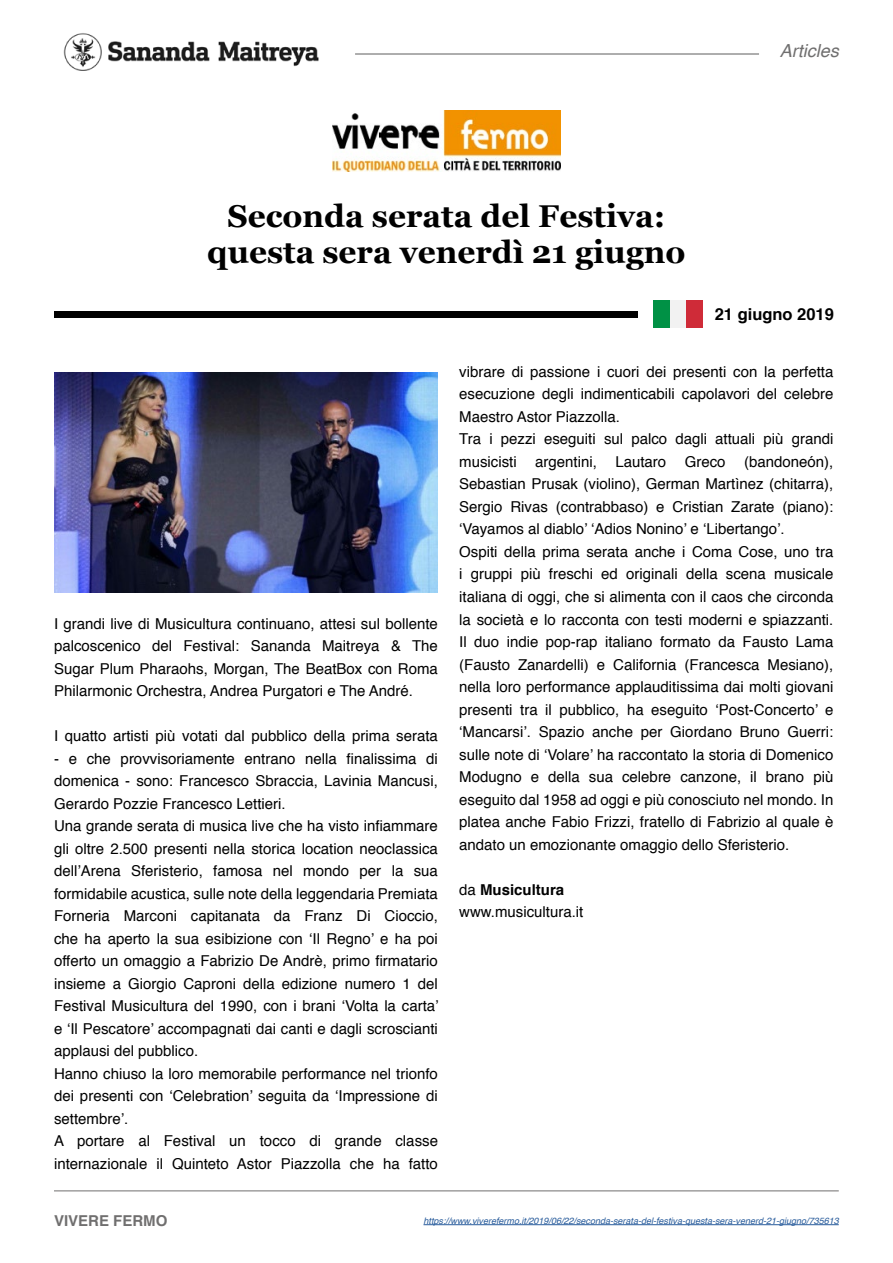
<style>
.page{position:relative;width:893px;height:1263px;background:#fff}
.page>*{position:absolute;margin:0;border:0;box-sizing:border-box;transform-origin:0 0}
.t1{font:700 31.5px/36px "Georgia";color:#000;text-align:center}
.t2{font:italic 18px "Helvetica";color:#706f6f}
.t3{font:700 16.5px "Helvetica";color:#000}
.t4{font:15px/22.5px "Helvetica";color:#000}
.t5{font:700 15px "Helvetica";color:#706f6f}
.t6{font:italic 9px "Helvetica";color:#275b9b}
.s1{font-weight:700}
</style>
<div class="page">
<div style="left:54px;top:311px;width:583px;height:7px;background:#000"></div>
<img style="left:63px;top:33px;width:256px;height:38px">
<hr style="left:355px;top:53px;width:404px;height:2px;background:#706f6f">
<hr style="left:54px;top:1190px;width:785px;height:1px;background:#706f6f">
<div style="left:653px;top:300px;width:17px;height:28px;background:#009145"></div>
<div style="left:670px;top:300px;width:16px;height:28px;background:#f2f2f2"></div>
<div style="left:686px;top:300px;width:17px;height:28px;background:#cf2b38"></div>
<img style="left:333px;top:110px;width:227px;height:62px">
<img style="left:54px;top:372px;width:384px;height:221px">
<hr style="left:423px;top:1224px;width:416px;height:1px;background:#275b9b">
<p class="t2" style="left:780px;top:36px;width:61px">Articles</p>
<h1 class="t1" style="left:207px;top:197px;width:480px">Seconda serata del Festiva: questa sera venerdì 21 giugno</h1>
<p class="t3" style="left:715px;top:301px;width:121px">21 giugno 2019</p>
<p class="t4" style="left:54px;top:613px;width:385px;text-align:justify">I grandi live di Musicultura continuano, attesi sul bollente palcoscenico del Festival: Sananda Maitreya &amp; The Sugar Plum Pharaohs, Morgan, The BeatBox con Roma Philarmonic Orchestra, Andrea Purgatori e The André.</p>
<p class="t4" style="left:54px;top:725px;width:385px">I quatto artisti più votati dal pubblico della prima serata</p>
<p class="t4" style="left:54px;top:748px;width:386px">- e che provvisoriamente entrano nella finalissima di domenica - sono: Francesco Sbraccia, Lavinia Mancusi, Gerardo Pozzie Francesco Lettieri.<br>Una grande serata di musica live che ha visto infiammare gli oltre 2.500 presenti nella storica location neoclassica dell’Arena Sferisterio, famosa nel mondo per la sua formidabile acustica, sulle note della leggendaria Premiata Forneria Marconi capitanata da Franz Di Cioccio, che ha aperto la sua esibizione con ‘Il Regno’ e ha poi offerto un omaggio a Fabrizio De Andrè, primo firmatario insieme a Giorgio Caproni della edizione numero 1 del Festival Musicultura del 1990, con i brani ‘Volta la carta’ e ‘Il Pescatore’ accompagnati dai canti e dagli scroscianti applausi del pubblico.<br>Hanno chiuso la loro memorabile performance nel trionfo dei presenti con ‘Celebration’ seguita da ‘Impressione di settembre’.<br>A portare al Festival un tocco di grande classe internazionale il Quinteto Astor Piazzolla che ha fatto</p>
<p class="t4" style="left:459px;top:361px;width:376px">vibrare di passione i cuori dei presenti con la perfetta esecuzione degli indimenticabili capolavori del celebre Maestro Astor Piazzolla.<br>Tra i pezzi eseguiti sul palco dagli attuali più grandi musicisti argentini, Lautaro Greco (bandoneón), Sebastian Prusak (violino), German Martìnez (chitarra), Sergio Rivas (contrabbaso) e Cristian Zarate (piano): ‘Vayamos al diablo’ ‘Adios Nonino’ e ‘Libertango’.<br>Ospiti della prima serata anche i Coma Cose, uno tra i gruppi più freschi ed originali della scena musicale italiana di oggi, che si alimenta con il caos che circonda la società e lo racconta con testi moderni e spiazzanti.<br>Il duo indie pop-rap italiano formato da Fausto Lama (Fausto Zanardelli) e California (Francesca Mesiano), nella loro performance applauditissima dai molti giovani presenti tra il pubblico, ha eseguito ‘Post-Concerto’ e ‘Mancarsi’. Spazio anche per Giordano Bruno Guerri: sulle note di ‘Volare’ ha raccontato la storia di Domenico Modugno e della sua celebre canzone, il brano più eseguito dal 1958 ad oggi e più conosciuto nel mondo. In platea anche Fabio Frizzi, fratello di Fabrizio al quale è andato un emozionante omaggio dello Sferisterio.</p>
<p class="t4" style="left:459px;top:878px;width:126px">da <span class="s1">Musicultura </span>www.musicultura.it</p>
<p class="t5" style="left:54px;top:1209px;width:115px">VIVERE FERMO</p>
<p class="t6" style="left:423px;top:1214px;width:417px">https://www.viverefermo.it/2019/06/22/seconda-serata-del-festiva-questa-sera-venerd-21-giugno/735613</p>
</div>
